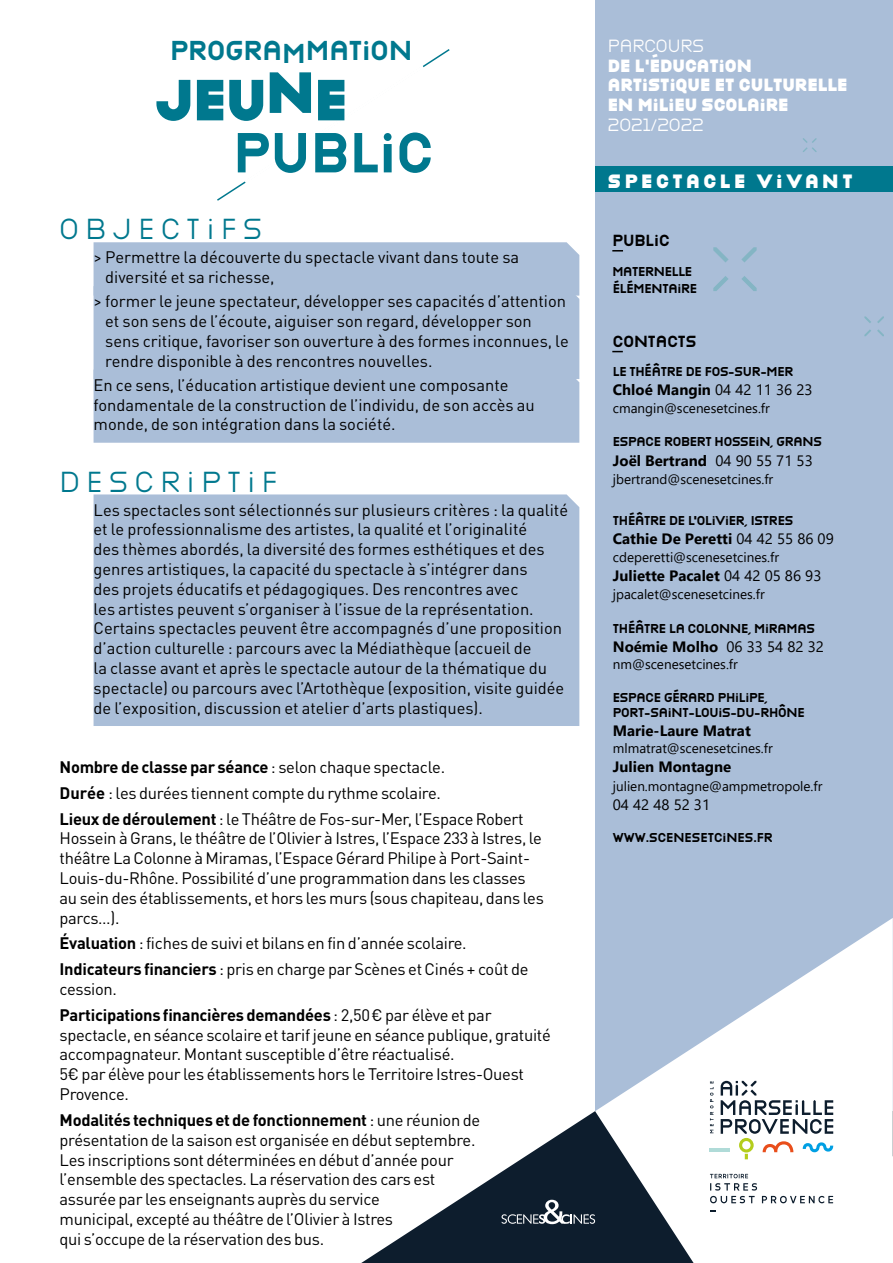
<style>
.page{position:relative;width:893px;height:1263px;background:#fff}
.page>*{position:absolute;margin:0;border:0;box-sizing:border-box;transform-origin:0 0}
.t1{font:900 54px "Victoire";letter-spacing:-.02em;color:#00788e}
.t2{font:700 52.5px "Victoire";color:#00788e}
.t3{font:27px "Victoire";letter-spacing:.25em;color:#00788e}
.t4{font:700 25.5px "Victoire";color:#00788e}
.t5{font:900 18px "Victoire";letter-spacing:.2em;color:#fff}
.t6{font:16.5px/19.8px "DIN Pro";letter-spacing:-.01em;color:#000}
.t7{font:700 16.5px/25.8px "DIN Pro";letter-spacing:-.015em;color:#000}
.t8{font:900 16.5px/19.8px "Victoire";color:#fff}
.t9{font:16.5px "Victoire";color:#fff}
.t10{font:700 15px "Segoe UI";color:#000}
.t11{font:700 15px "Victoire";color:#000}
.t12{font:15px "Segoe UI";color:#000}
.t13{font:13.5px "Segoe UI";color:#000}
.t14{font:700 12px/17.1px "Victoire";letter-spacing:-.02em;color:#000}
.t15{font:700 12px "Victoire";color:#000}
.s1{font-weight:700}
.s2{font-weight:400}
</style>
<div class="page">
<svg style="left:361px;top:1111px;width:234px;height:152px"></svg>
<div style="left:595px;top:0;width:298px;height:1111px;background:#aabed8"></div>
<svg style="left:595px;top:918px;width:298px;height:345px;fill:#fff"></svg>
<svg style="left:710px;top:1196px;width:45px;height:7px"></svg>
<svg style="left:762px;top:1196px;width:71px;height:7px"></svg>
<svg style="left:710px;top:1174px;width:47px;height:16px"></svg>
<hr style="left:710px;top:1148px;width:20px;height:3px;background:#b0dbd8">
<svg style="left:710px;top:1081px;width:3px;height:52px"></svg>
<svg style="left:721px;top:1081px;width:112px;height:78px"></svg>
<svg style="left:217px;top:49px;width:233px;height:152px"></svg>
<svg style="left:502px;top:1200px;width:93px;height:24px;background:#414e5a"></svg>
<svg style="left:742px;top:276px;width:15px;height:15px"></svg>
<svg style="left:741px;top:247px;width:16px;height:15px"></svg>
<svg style="left:713px;top:276px;width:15px;height:15px"></svg>
<svg style="left:713px;top:247px;width:15px;height:15px"></svg>
<svg style="left:877px;top:329px;width:7px;height:7px"></svg>
<svg style="left:877px;top:316px;width:7px;height:7px"></svg>
<svg style="left:864px;top:330px;width:7px;height:6px"></svg>
<svg style="left:864px;top:316px;width:7px;height:7px"></svg>
<svg style="left:803px;top:138px;width:13px;height:14px"></svg>
<div style="left:595px;top:166px;width:298px;height:26px;background:#00788e"></div>
<div style="left:94px;top:242px;width:485px;height:201px;background:#aabed8"></div>
<div style="left:94px;top:494px;width:485px;height:232px;background:#aabed8"></div>
<h3 class="t4" style="left:170px;top:32px;width:244px">PROGRAMMATION</h3>
<h1 class="t1" style="left:155px;top:58px;width:194px">JEUNE</h1>
<h2 class="t2" style="left:233px;top:115px;width:202px">PUBLIC</h2>
<h3 class="t3" style="left:60px;top:210px;width:204px">OBJECTIFS</h3>
<p class="t6" style="left:105px;top:246px;width:415px;text-indent:-12px">&gt; Permettre la découverte du spectacle vivant dans toute sa diversité et sa richesse,</p>
<p class="t6" style="left:105px;top:290px;width:465px;text-indent:-12px">&gt; former le jeune spectateur, développer ses capacités d’attention et son sens de l’écoute, aiguiser son regard, développer son sens critique, favoriser son ouverture à des formes inconnues, le rendre disponible à des rencontres nouvelles.</p>
<p class="t6" style="left:94px;top:374px;width:443px">En ce sens, l’éducation artistique devient une composante fondamentale de la construction de l’individu, de son accès au monde, de son intégration dans la société.</p>
<h3 class="t3" style="left:60px;top:462px;width:219px">DESCRIPTIF</h3>
<p class="t6" style="left:94px;top:499px;width:476px">Les spectacles sont sélectionnés sur plusieurs critères : la qualité et le professionnalisme des artistes, la qualité et l’originalité<br>des thèmes abordés, la diversité des formes esthétiques et des genres artistiques, la capacité du spectacle à s’intégrer dans<br>des projets éducatifs et pédagogiques. Des rencontres avec<br>les artistes peuvent s’organiser à l’issue de la représentation.<br>Certains spectacles peuvent être accompagnés d’une proposition d’action culturelle : parcours avec la Médiathèque (accueil de<br>la classe avant et après le spectacle autour de la thématique du spectacle) ou parcours avec l’Artothèque (exposition, visite guidée de l’exposition, discussion et atelier d’arts plastiques).</p>
<p class="t6" style="left:60px;top:753px;width:466px;line-height:25.8px"><span class="s1">Nombre de classe par séance</span> : selon chaque spectacle.<br><span class="s1">Durée</span> : les durées tiennent compte du rythme scolaire.<br><span class="s1">Lieux de déroulement</span> : le Théâtre de Fos-sur-Mer, l’Espace Robert</p>
<p class="t6" style="left:60px;top:827px;width:486px">Hossein à Grans, le théâtre de l’Olivier à Istres, l’Espace 233 à Istres, le théâtre La Colonne à Miramas, l’Espace Gérard Philipe à Port-Saint-Louis-du-Rhône. Possibilité d’une programmation dans les classes au sein des établissements, et hors les murs (sous chapiteau, dans les parcs…).</p>
<p class="t6" style="left:60px;top:929px;width:470px;line-height:25.8px"><span class="s1">Évaluation</span> : fiches de suivi et bilans en fin d’année scolaire.<br><span class="s1">Indicateurs financiers</span> : pris en charge par Scènes et Cinés + coût de</p>
<p class="t7" style="left:60px;top:975px;width:434px"><span class="s2">cession.<br></span>Participations financières demandées <span class="s2">: 2,50€ par élève et par</span></p>
<p class="t6" style="left:60px;top:1024px;width:493px">spectacle, en séance scolaire et tarif jeune en séance publique, gratuité accompagnateur. Montant susceptible d’être réactualisé.<br>5€ par élève pour les établissements hors le Territoire Istres-Ouest Provence.</p>
<p class="t6" style="left:60px;top:1109px;width:422px"><span class="s1">Modalités techniques et de fonctionnement</span> : une réunion de présentation de la saison est organisée en début septembre.<br>Les inscriptions sont déterminées en début d’année pour l’ensemble des spectacles. La réservation des cars est assurée par les enseignants auprès du service<br>municipal, excepté au théâtre de l’Olivier à Istres<br>qui s’occupe de la réservation des bus.</p>
<p class="t9" style="left:608px;top:34px;width:98px">PARCOURS</p>
<p class="t8" style="left:608px;top:55px;width:241px">DE L'ÉDUCATION<br>ARTISTIQUE ET CULTURELLE<br>EN MILIEU SCOLAIRE</p>
<p class="t9" style="left:608px;top:113px;width:97px">2021/2022</p>
<p class="t5" style="left:608px;top:168px;width:246px">SPECTACLE VIVANT</p>
<p class="t11" style="left:612px;top:230px;width:59px">PUBLIC</p>
<p class="t14" style="left:612px;top:262px;width:86px">MATERNELLE<br>ÉLÉMENTAIRE</p>
<p class="t11" style="left:613px;top:330px;width:85px">CONTACTS</p>
<p class="t14" style="left:613px;top:362px;width:182px">LE THÉÂTRE DE FOS-SUR-MER</p>
<p class="t10" style="left:613px;top:377px;width:201px">Chloé Mangin <span class="s2">04 42 11 36 23</span></p>
<p class="t13" style="left:613px;top:397px;width:158px">cmangin@scenesetcines.fr</p>
<p class="t14" style="left:613px;top:433px;width:211px">ESPACE ROBERT HOSSEIN, GRANS</p>
<p class="t10" style="left:613px;top:449px;width:201px">Joël Bertrand <span class="s2">04 90 55 71 53</span></p>
<p class="t13" style="left:613px;top:469px;width:162px">jbertrand@scenesetcines.fr</p>
<p class="t14" style="left:613px;top:511px;width:182px">THÉÂTRE DE L’OLIVIER, ISTRES</p>
<p class="t10" style="left:613px;top:527px;width:222px">Cathie De Peretti <span class="s2">04 42 55 86 09</span></p>
<p class="t13" style="left:613px;top:547px;width:168px">cdeperetti@scenesetcines.fr</p>
<p class="t10" style="left:613px;top:563px;width:210px">Juliette Pacalet <span class="s2">04 42 05 86 93</span></p>
<p class="t13" style="left:613px;top:583px;width:153px">jpacalet@scenesetcines.fr</p>
<p class="t14" style="left:613px;top:619px;width:204px">THÉÂTRE LA COLONNE, MIRAMAS</p>
<p class="t10" style="left:613px;top:635px;width:212px">Noémie Molho <span class="s2">06 33 54 82 32</span></p>
<p class="t13" style="left:613px;top:654px;width:127px">nm@scenesetcines.fr</p>
<p class="t14" style="left:613px;top:690px;width:193px;line-height:14.4px">ESPACE GÉRARD PHILIPE,<br>PORT-SAINT-LOUIS-DU-RHÔNE</p>
<p class="t10" style="left:613px;top:718px;width:139px">Marie-Laure Matrat</p>
<p class="t13" style="left:613px;top:738px;width:161px">mlmatrat@scenesetcines.fr</p>
<p class="t10" style="left:613px;top:754px;width:120px">Julien Montagne</p>
<p class="t13" style="left:613px;top:775px;width:211px">julien.montagne@ampmetropole.fr</p>
<p class="t12" style="left:613px;top:792px;width:99px">04 42 48 52 31</p>
<p class="t15" style="left:613px;top:829px;width:162px">WWW.SCENESETCINES.FR</p>
</div>
